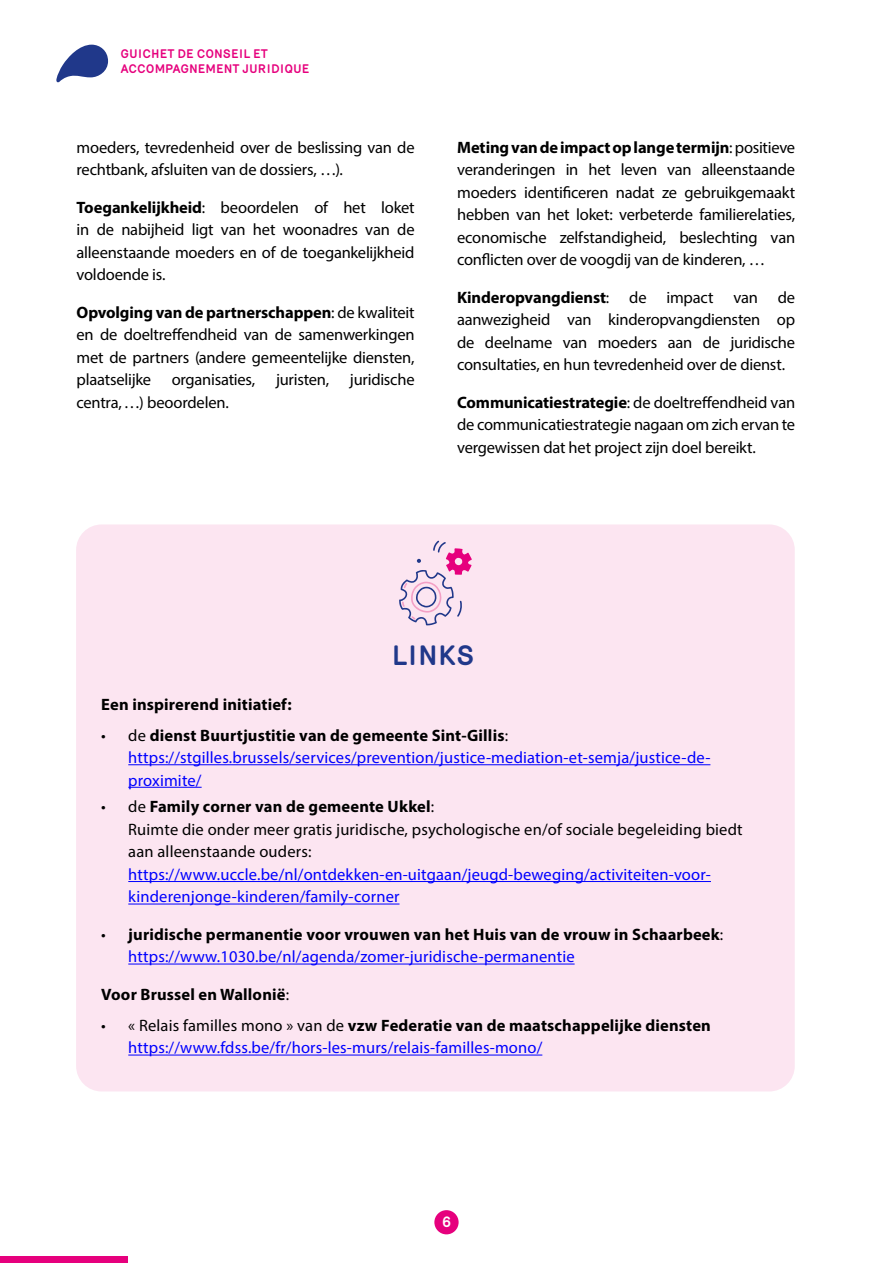
<style>
.page{position:relative;width:893px;height:1263px;background:#fff}
.page>*{position:absolute;margin:0;border:0;box-sizing:border-box;transform-origin:0 0}
.t1{font:700 27px "Mercury";letter-spacing:.01em;color:#20388a}
.t2{font:16.5px/22.5px "Myriad Pro";letter-spacing:-.01em;color:#000;text-align:justify}
.t3{font:16.5px/22.5px "Myriad Pro";letter-spacing:.01em;color:#00f}
.t4{font:700 16.5px/22.5px "Myriad Pro";letter-spacing:.01em;color:#000}
.t5{font:16.5px/22.5px "Myriad Pro";letter-spacing:.01em;color:#000}
.t6{font:700 15px "Mercury";color:#fff}
.t7{font:700 12px/14.4px "Mercury";color:#e6007d}
.s1{font-weight:700}
.s2{color:#000}
.s3{font-weight:700;color:#000}
.s4{font-weight:400}
.s5{font-weight:400;color:#00f}
</style>
<div class="page">
<div style="left:0;top:1256px;width:128px;height:7px;background:#e6007d"></div>
<div style="left:434px;top:1210px;width:25px;height:24px;background:#e6007d;border-radius:50%"></div>
<svg style="left:56px;top:45px;width:52px;height:37px"></svg>
<div style="left:76px;top:524px;width:719px;height:567px;background:#fce5f1;border-radius:26px"></div>
<hr style="left:128px;top:764px;width:582px;height:1px;background:#00f">
<hr style="left:128px;top:787px;width:74px;height:1px;background:#00f">
<hr style="left:128px;top:881px;width:583px;height:1px;background:#00f">
<hr style="left:128px;top:904px;width:271px;height:1px;background:#00f">
<hr style="left:128px;top:964px;width:447px;height:1px;background:#00f">
<hr style="left:128px;top:1055px;width:414px;height:1px;background:#00f">
<svg style="left:399px;top:541px;width:73px;height:84px"></svg>
<p class="t7" style="left:120px;top:47px;width:191px">GUICHET DE CONSEIL ET<br>ACCOMPAGNEMENT JURIDIQUE</p>
<p class="t2" style="left:77px;top:136px;width:340px">moeders, tevredenheid over de beslissing van de rechtbank, afsluiten van de dossiers, …).</p>
<p class="t2" style="left:77px;top:196px;width:340px"><span class="s1">Toegankelijkheid</span>: beoordelen of het loket in de nabijheid ligt van het woonadres van de alleenstaande moeders en of de toegankelijkheid voldoende is.</p>
<p class="t2" style="left:77px;top:301px;width:340px"><span class="s1">Opvolging van de partnerschappen</span>: de kwaliteit en de doeltreffendheid van de samenwerkingen met de partners (andere gemeentelijke diensten, plaatselijke</p>
<p class="t2" style="left:172px;top:368px;width:85px">organisaties,</p>
<p class="t2" style="left:276px;top:368px;width:55px">juristen,</p>
<p class="t2" style="left:350px;top:368px;width:66px">juridische</p>
<p class="t2" style="left:77px;top:391px;width:154px">centra,…) beoordelen.</p>
<p class="t2" style="left:457px;top:136px;width:340px"><span class="s1">Meting van de impact op lange termijn</span>: positieve veranderingen in het leven van alleenstaande moeders identificeren nadat ze gebruikgemaakt hebben van het loket: verbeterde familierelaties, economische zelfstandigheid, beslechting van conflicten over de voogdij van de kinderen, …</p>
<p class="t2" style="left:457px;top:286px;width:340px"><span class="s1">Kinderopvangdienst</span>: de impact van de aanwezigheid van kinderopvangdiensten op de deelname van moeders aan de juridische consultaties, en hun tevredenheid over de dienst.</p>
<p class="t2" style="left:457px;top:391px;width:340px"><span class="s1">Communicatiestrategie</span>: de doeltreffendheid van de communicatiestrategie nagaan om zich ervan te vergewissen dat het project zijn doel bereikt.</p>
<h1 class="t1" style="left:392px;top:639px;width:84px">LINKS</h1>
<p class="t4" style="left:101px;top:692px;width:192px">Een inspirerend initiatief:</p>
<p class="t3" style="left:128px;top:723px;width:584px;text-indent:-27px"><span class="s2">• de</span> <span class="s3">dienst Buurtjustitie van de gemeente Sint-Gillis</span><span class="s2">: </span>https://stgilles.brussels/services/prevention/justice-mediation-et-semja/justice-de&shy;proximite/</p>
<p class="t5" style="left:128px;top:795px;width:616px;text-indent:-27px">• de <span class="s1">Family corner van de gemeente Ukkel</span>:<br>Ruimte die onder meer gratis juridische, psychologische en/of sociale begeleiding biedt aan alleenstaande ouders:</p>
<p class="t3" style="left:128px;top:863px;width:584px">https://www.uccle.be/nl/ontdekken-en-uitgaan/jeugd-beweging/activiteiten-voor&shy;kinderenjonge-kinderen/family-corner</p>
<p class="t4" style="left:128px;top:922px;width:597px;text-indent:-27px"><span class="s4">•</span> juridische permanentie voor vrouwen van het Huis van de vrouw in Schaarbeek<span class="s4">: </span><span class="s5">https://www.1030.be/nl/agenda/zomer-juridische-permanentie</span></p>
<p class="t4" style="left:101px;top:982px;width:189px">Voor Brussel en Wallonië<span class="s4">:</span></p>
<p class="t3" style="left:128px;top:1014px;width:584px;text-indent:-27px"><span class="s2">• « Relais familles mono » van de</span> <span class="s3">vzw Federatie van de maatschappelijke diensten </span>https://www.fdss.be/fr/hors-les-murs/relais-familles-mono/</p>
<p class="t6" style="left:442px;top:1213px;width:10px">6</p>
</div>
